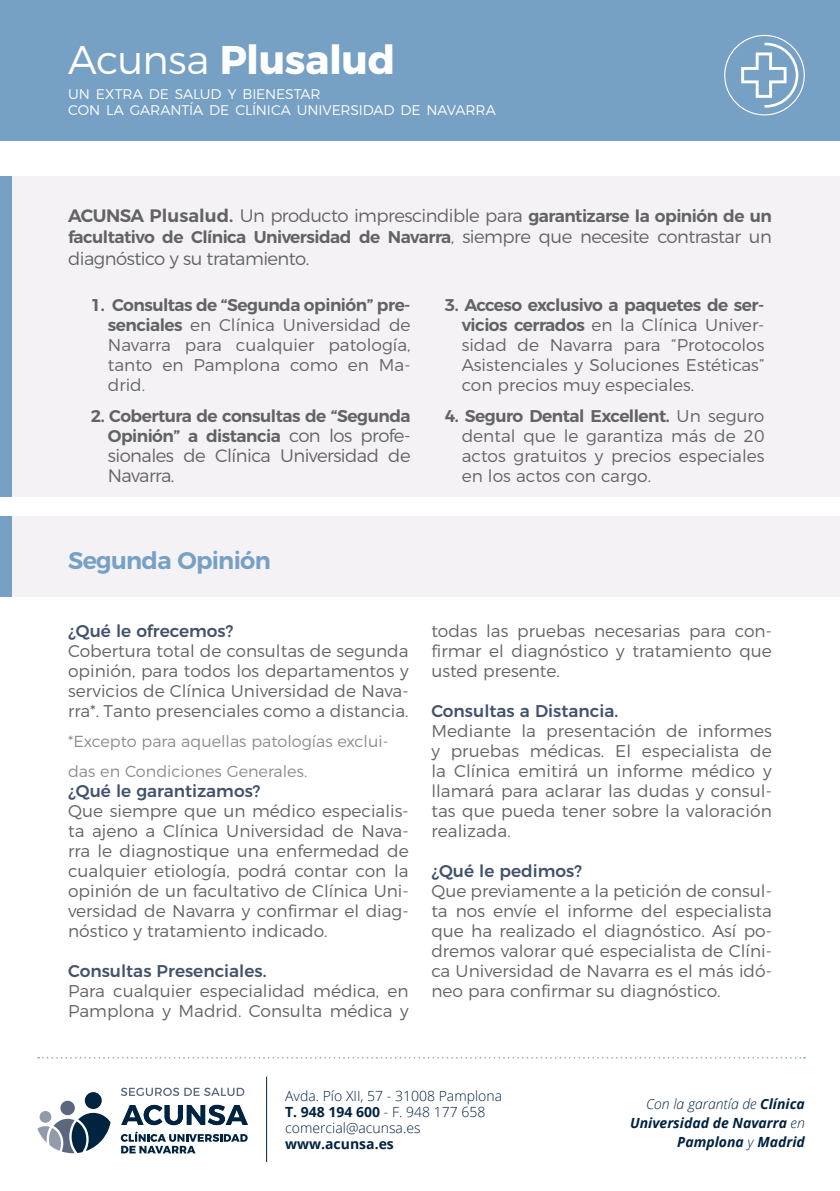
<style>
.page{position:relative;width:840px;height:1191px;background:#fff}
.page>*{position:absolute;margin:0;border:0;box-sizing:border-box;transform-origin:0 0}
.t1{font:700 40px "Montserrat";letter-spacing:-.01em;color:#fff}
.t2{font:600 24px "Montserrat";letter-spacing:-.03em;color:#76a0c4}
.punto{font:300 18px/20px "Montserrat";letter-spacing:-.03em;color:#636366}
.punto-2{font:300 17px/20px "Montserrat";color:#636366;text-align:justify}
.punto-3{font:600 17px/20px "Montserrat";letter-spacing:-.03em;color:#636366;text-align:right}
.t3{font:500 17px "Montserrat";color:#42526c}
.t4{font:300 16px/30px "Montserrat";color:#8a8c8f}
.t5{font:300 14px/16px "Open Sans";color:#002340}
.t6{font:300 14px/16px "Montserrat";letter-spacing:-.01em;color:#fff}
.t7{font:italic 700 14px/19px "Open Sans";color:#002340;text-align:right}
.t8{font:700 14px "Open Sans";color:#002340}
.s1{font-weight:300}
.s2{font-weight:600}
.s3{font-weight:600;font-size:17px}
.s4{font-weight:300;font-size:18px}
.s5{font-weight:700}
</style>
<div class="page">
<svg style="left:37px;top:1092px;width:73px;height:61px"></svg>
<svg style="left:121px;top:1104px;width:127px;height:21px"></svg>
<svg style="left:121px;top:1131px;width:126px;height:22px"></svg>
<svg style="left:121px;top:1087px;width:123px;height:9px"></svg>
<hr style="left:266px;top:1076px;width:1px;height:86px;background:#002340">
<div style="left:0;top:0;width:839px;height:141px;background:#76a0c4"></div>
<svg style="left:724px;top:35px;width:80px;height:80px"></svg>
<svg style="left:38px;top:1057px;width:766px;height:1px"></svg>
<div style="left:12px;top:177px;width:827px;height:320px;background:#f4f2f5"></div>
<div style="left:12px;top:517px;width:827px;height:80px;background:#f4f2f5"></div>
<div style="left:0;top:177px;width:12px;height:320px;background:#76a0c4"></div>
<div style="left:0;top:517px;width:12px;height:80px;background:#76a0c4"></div>
<h1 class="t1" style="left:68px;top:27px;width:328px"><span class="s1">Acunsa</span> Plusalud</h1>
<p class="t6" style="left:68px;top:85px;width:429px">UN EXTRA DE SALUD Y BIENESTAR<br>CON LA GARANTÍA DE CLÍNICA UNIVERSIDAD DE NAVARRA</p>
<p class="punto" style="left:68px;top:204px;width:704px"><span class="s2">ACUNSA Plusalud.</span> Un producto imprescindible para <span class="s3">garantizarse la opinión de un</span></p>
<p class="punto-3" style="left:68px;top:226px;width:705px">facultativo de Clínica Universidad de Navarra<span class="s4">, siempre que necesite contrastar un</span></p>
<p class="punto" style="left:68px;top:247px;width:243px">diagnóstico y su tratamiento.</p>
<p class="punto-2" style="left:108px;top:293px;width:304px;text-indent:-17px"><span class="s2">1. Consultas de “Segunda opinión” pre&shy;senciales</span> en Clínica Universidad de Navarra para cualquier patología, tanto en Pamplona como en Ma&shy;drid.</p>
<p class="punto-3" style="left:91px;top:404px;width:321px">2. Cobertura de consultas de “Segunda<br>Opinión” a distancia <span class="s4">con los profe-</span></p>
<p class="punto" style="left:108px;top:444px;width:304px">sionales de Clínica Universidad de<br>Navarra.</p>
<p class="punto-2" style="left:461px;top:293px;width:304px;text-indent:-17px"><span class="s2">3. Acceso exclusivo a paquetes de ser&shy;vicios cerrados</span> en la Clínica Univer&shy;sidad de Navarra para “Protocolos Asistenciales y Soluciones Estéticas” con precios muy especiales.</p>
<p class="punto-2" style="left:461px;top:404px;width:304px;text-indent:-17px"><span class="s2">4. Seguro Dental Excellent.</span> Un seguro dental que le garantiza más de 20 actos gratuitos y precios especiales en los actos con cargo.</p>
<p class="t2" style="left:68px;top:540px;width:204px">Segunda Opinión</p>
<p class="t3" style="left:68px;top:617px;width:167px">¿Qué le ofrecemos?</p>
<p class="punto-2" style="left:68px;top:639px;width:342px">Cobertura total de consultas de segunda opinión, para todos los departamentos y servicios de Clínica Universidad de Nava&shy;rra*. Tanto presenciales como a distancia.</p>
<p class="t4" style="left:68px;top:725px;width:322px">*Excepto para aquellas patologías exclui&shy;das en Condiciones Generales.</p>
<p class="t3" style="left:68px;top:777px;width:194px">¿Qué le garantizamos?</p>
<p class="punto-2" style="left:68px;top:799px;width:342px">Que siempre que un médico especialis&shy;ta ajeno a Clínica Universidad de Nava&shy;rra le diagnostique una enfermedad de cualquier etiología, podrá contar con la opinión de un facultativo de Clínica Uni&shy;versidad de Navarra y confirmar el diag&shy;nóstico y tratamiento indicado.</p>
<p class="t3" style="left:68px;top:957px;width:200px">Consultas Presenciales.</p>
<p class="punto-2" style="left:68px;top:979px;width:342px">Para cualquier especialidad médica, en<br>Pamplona y Madrid. Consulta médica y</p>
<p class="punto-2" style="left:431px;top:619px;width:342px">todas las pruebas necesarias para con&shy;firmar el diagnóstico y tratamiento que usted presente.</p>
<p class="t3" style="left:431px;top:697px;width:188px">Consultas a Distancia.</p>
<p class="punto-2" style="left:431px;top:719px;width:342px">Mediante la presentación de informes y pruebas médicas. El especialista de la Clínica emitirá un informe médico y llamará para aclarar las dudas y consul&shy;tas que pueda tener sobre la valoración realizada.</p>
<p class="t3" style="left:431px;top:857px;width:152px">¿Qué le pedimos?</p>
<p class="punto-2" style="left:431px;top:879px;width:342px">Que previamente a la petición de consul&shy;ta nos envíe el informe del especialista que ha realizado el diagnóstico. Así po&shy;dremos valorar qué especialista de Clíni&shy;ca Universidad de Navarra es el más idó&shy;neo para confirmar su diagnóstico.</p>
<p class="t5" style="left:285px;top:1087px;width:218px">Avda. Pío XII, 57 - 31008 Pamplona<br><span class="s5">T. 948 194 600</span> - F. 948 177 658 comercial@acunsa.es</p>
<p class="t8" style="left:285px;top:1133px;width:110px">www.acunsa.es</p>
<p class="t7" style="left:629px;top:1093px;width:176px"><span class="s1">Con la garantía de</span> Clínica<br>Universidad de Navarra <span class="s1">en<br></span>Pamplona <span class="s1">y</span> Madrid</p>
</div>
